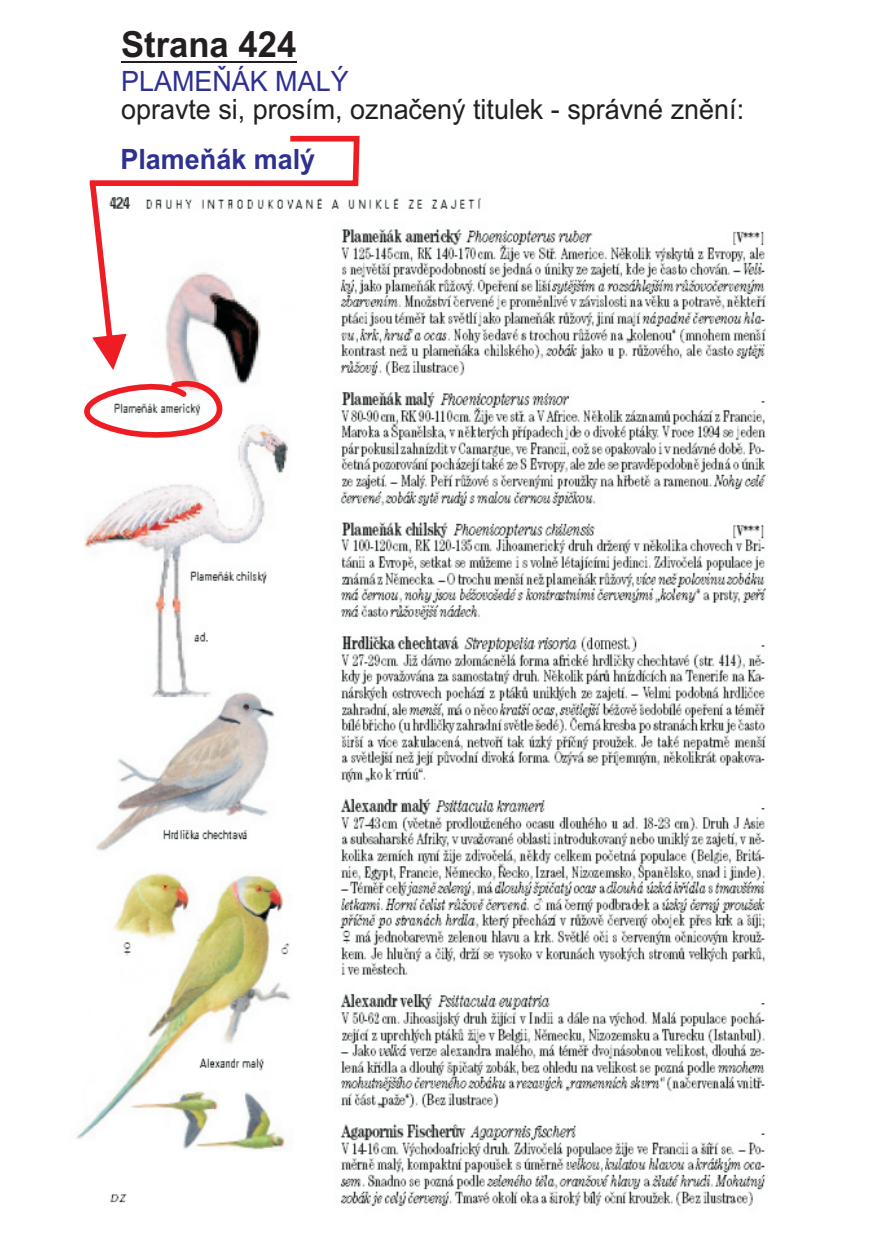
<style>
.page{position:relative;width:874px;height:1248px;background:#fff}
.page>*{position:absolute;margin:0;border:0;box-sizing:border-box;transform-origin:0 0}
.t1{font:700 36px "Arial";color:#231f20;scale:.96 1}
.t2{font:28px "Arial";color:#231f20;scale:.96 1}
.t3{font:28px "Arial";color:#2e3092;scale:.96 1}
.t4{font:700 28px "Arial";color:#2e3092;scale:.96 1}
</style>
<div class="page">
<img style="left:76px;top:198px;width:690px;height:1009px">
<hr style="left:121px;top:61px;width:175px;height:1px;background:#231f20">
<svg style="left:76px;top:135px;width:286px;height:309px"></svg>
<p class="t1" style="left:121px;top:31px;width:184px">Strana 424</p>
<p class="t3" style="left:121px;top:71px;width:238px">PLAMEÒÁK MALÝ</p>
<p class="t2" style="left:121px;top:99px;width:650px">opravte si, prosím, oznaèený titulek - správné znìní:</p>
<p class="t4" style="left:120px;top:148px;width:204px">Plameòák malý</p>
</div>
